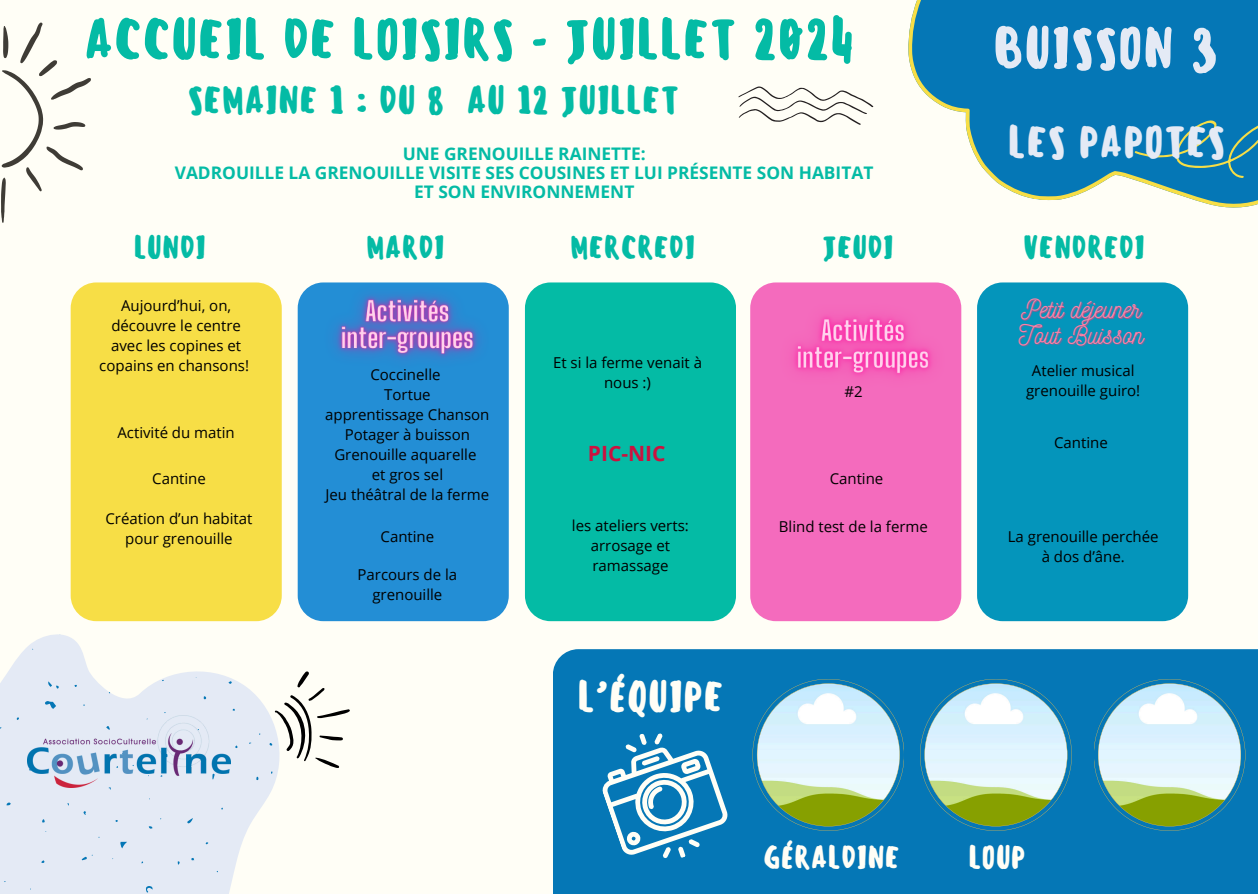
<style>
.page{position:relative;width:1258px;height:894px;background:#fff}
.page>*{position:absolute;margin:0;border:0;box-sizing:border-box;transform-origin:0 0}
.t1{font:500 53.4px "Sensei";color:#e4eaf5}
.t2{font:500 52.8px "Sensei";color:#04bba5}
.t3{font:500 42px "Sensei";color:#e4eaf5}
.t4{font:500 40.5px "Sensei";color:#fffef6}
.t5{font:500 36.3px "Sensei";color:#04bba5}
.t6{font:500 30px "Sensei";color:#04bba5}
.t7{font:500 30px "Sensei";color:#fffef6}
.t8{font:25.5px "Nickainley";color:#ff83a8}
.t9{font:700 21px "Open Sans";color:#cc113f}
.t10{font:700 17.4px/18.9px "Open Sans";color:#04bba5;text-align:center}
.t11{font:15px/20.1px "Open Sans";color:#000;text-align:center}
</style>
<div class="page">
<div style="left:0;top:0;width:1258px;height:893px;background:#fffef6"></div>
<svg style="left:908px;top:0;width:350px;height:208px;fill:#0577b6"></svg>
<svg style="left:0;top:503px;width:354px;height:390px;fill:#e4eaf5"></svg>
<svg style="left:148px;top:824px;width:5px;height:5px"></svg>
<svg style="left:44px;top:698px;width:13px;height:12px"></svg>
<svg style="left:191px;top:856px;width:4px;height:5px"></svg>
<svg style="left:144px;top:884px;width:10px;height:9px"></svg>
<svg style="left:256px;top:776px;width:3px;height:4px"></svg>
<svg style="left:203px;top:695px;width:4px;height:5px"></svg>
<svg style="left:118px;top:838px;width:9px;height:10px"></svg>
<svg style="left:6px;top:800px;width:5px;height:6px"></svg>
<svg style="left:47px;top:681px;width:13px;height:8px"></svg>
<svg style="left:16px;top:716px;width:4px;height:4px"></svg>
<svg style="left:176px;top:860px;width:4px;height:4px"></svg>
<svg style="left:187px;top:816px;width:7px;height:8px"></svg>
<svg style="left:81px;top:854px;width:12px;height:7px"></svg>
<svg style="left:83px;top:810px;width:3px;height:5px"></svg>
<img style="left:28px;top:714px;width:202px;height:72px">
<div style="left:553px;top:649px;width:705px;height:244px;background:#0577b6"></div>
<svg style="left:752px;top:678px;width:152px;height:152px;background:#94c4c7"></svg>
<svg style="left:595px;top:732px;width:135px;height:126px"></svg>
<svg style="left:920px;top:678px;width:152px;height:152px;background:#94c4c7"></svg>
<svg style="left:1093px;top:678px;width:152px;height:152px;background:#94c4c7"></svg>
<svg style="left:1px;top:22px;width:90px;height:201px"></svg>
<svg style="left:738px;top:86px;width:135px;height:39px"></svg>
<svg style="left:269px;top:669px;width:85px;height:106px"></svg>
<div style="left:71px;top:282px;width:211px;height:339px;background:#f7de46;border-radius:26px"></div>
<div style="left:298px;top:282px;width:211px;height:339px;background:#238ed5;border-radius:26px"></div>
<div style="left:525px;top:282px;width:211px;height:339px;background:#04bba5;border-radius:26px"></div>
<div style="left:750px;top:282px;width:211px;height:339px;background:#f46bbd;border-radius:26px"></div>
<div style="left:977px;top:282px;width:211px;height:339px;background:#0495bb;border-radius:26px"></div>
<img style="left:763px;top:282px;width:199px;height:124px">
<img style="left:307px;top:282px;width:201px;height:77px">
<h1 class="t2" style="left:84px;top:8px;width:772px">ACCUEIL DE LOISIRS - JUILLET 2024</h1>
<h4 class="t5" style="left:187px;top:79px;width:493px">SEMAINE 1 : DU 8 AU 12 JUILLET</h4>
<h4 class="t10" style="left:403px;top:144px;width:245px">UNE GRENOUILLE RAINETTE:</h4>
<h4 class="t10" style="left:175px;top:163px;width:700px">VADROUILLE LA GRENOUILLE VISITE SES COUSINES ET LUI PRÉSENTE SON HABITAT<br>ET SON ENVIRONNEMENT</h4>
<h4 class="t1" style="left:993px;top:16px;width:227px">BUISSON 3</h4>
<p class="t3" style="left:1008px;top:117px;width:219px">LES PAPOTES</p>
<h2 class="t6" style="left:134px;top:230px;width:74px">LUNDI</h2>
<h1 class="t6" style="left:366px;top:230px;width:80px">MARDI</h1>
<p class="t6" style="left:570px;top:230px;width:127px">MERCREDI</p>
<h3 class="t6" style="left:822px;top:230px;width:73px">JEUDI</h3>
<p class="t6" style="left:1023px;top:230px;width:123px">VENDREDI</p>
<p class="t11" style="left:99px;top:295px;width:151px">Aujourd’hui, on, découvre le centre avec les copines et copains en chansons!</p>
<p class="t11" style="left:117px;top:422px;width:119px">Activité du matin</p>
<p class="t11" style="left:152px;top:468px;width:55px">Cantine</p>
<p class="t11" style="left:105px;top:507px;width:148px">Création d’un habitat pour grenouille</p>
<p class="t11" style="left:370px;top:364px;width:72px">Coccinelle</p>
<p class="t11" style="left:384px;top:384px;width:48px">Tortue</p>
<p class="t11" style="left:325px;top:404px;width:166px">apprentissage Chanson</p>
<p class="t11" style="left:345px;top:424px;width:127px">Potager à buisson</p>
<p class="t11" style="left:334px;top:444px;width:144px">Grenouille aquarelle</p>
<h6 class="t11" style="left:372px;top:464px;width:73px">et gros sel</h6>
<p class="t11" style="left:325px;top:484px;width:165px">Jeu théâtral de la ferme</p>
<p class="t11" style="left:381px;top:526px;width:55px">Cantine</p>
<p class="t11" style="left:357px;top:563px;width:101px">Parcours de la grenouille</p>
<p class="t11" style="left:553px;top:352px;width:150px">Et si la ferme venait à nous :)</p>
<p class="t9" style="left:588px;top:438px;width:79px">PIC-NIC</p>
<p class="t11" style="left:572px;top:515px;width:118px">les ateliers verts: arrosage et ramassage</p>
<p class="t4" style="left:577px;top:672px;width:148px">L’ÉQUIPE</p>
<p class="t11" style="left:844px;top:381px;width:20px">#2</p>
<p class="t11" style="left:830px;top:468px;width:55px">Cantine</p>
<p class="t11" style="left:779px;top:516px;width:151px">Blind test de la ferme</p>
<p class="t8" style="left:1021px;top:293px;width:122px">Petit déjeuner</p>
<p class="t8" style="left:1019px;top:318px;width:126px">Tout Buisson</p>
<p class="t11" style="left:1032px;top:360px;width:104px">Atelier musical</p>
<p class="t11" style="left:1026px;top:380px;width:116px">grenouille guiro!</p>
<p class="t11" style="left:1054px;top:432px;width:55px">Cantine</p>
<p class="t11" style="left:1008px;top:526px;width:152px">La grenouille perchée à dos d’âne.</p>
<p class="t7" style="left:763px;top:838px;width:138px">GÉRALDINE</p>
<h4 class="t7" style="left:968px;top:838px;width:59px">LOUP</h4>
</div>
